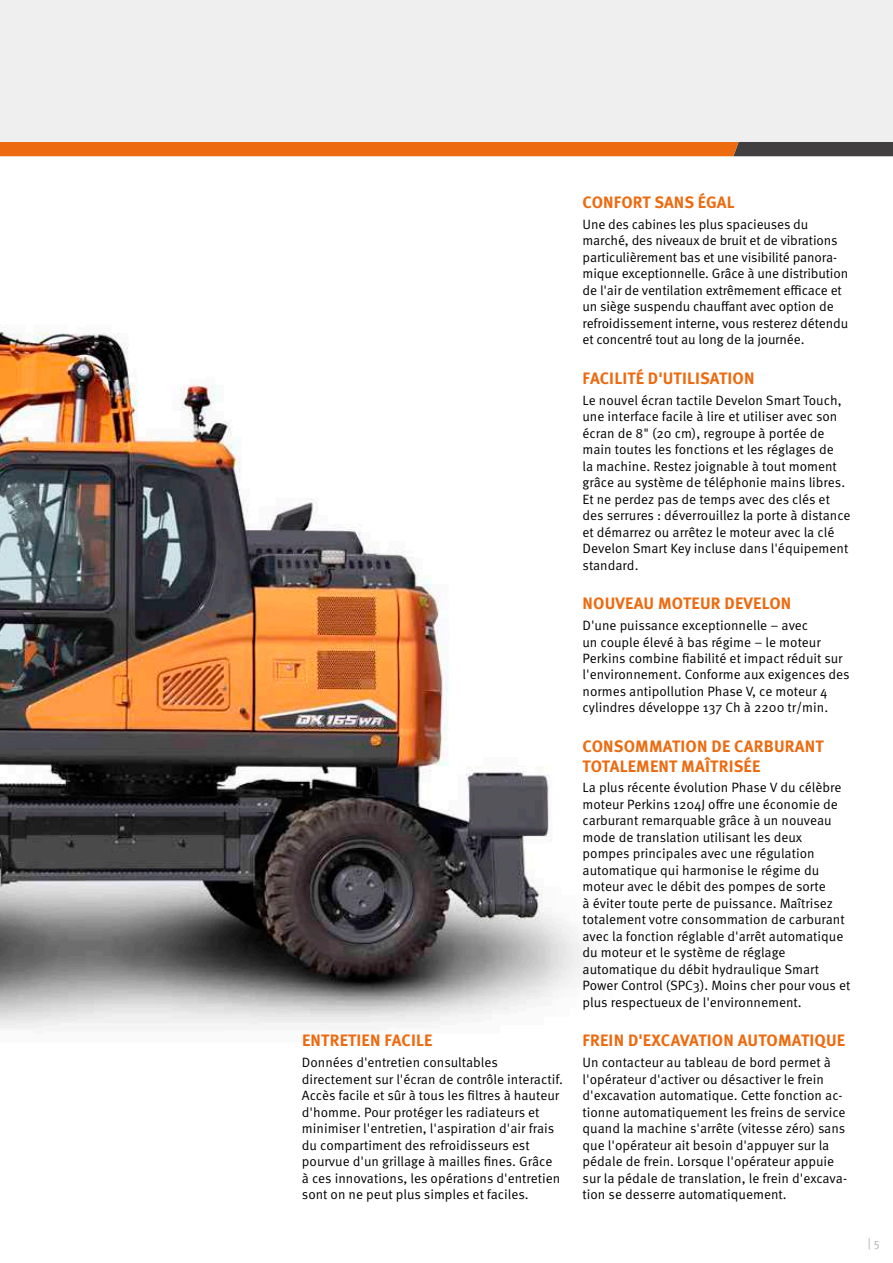
<style>
.page{position:relative;width:893px;height:1263px;background:#fff}
.page>*{position:absolute;margin:0;border:0;box-sizing:border-box;transform-origin:0 0}
.t1{font:700 16.5px/19.5px "Meta Pro";letter-spacing:.01em;color:#ed6a0f}
.t2{font:13.5px/16.5px "Meta Pro Norm";color:#000}
.t3{font:12px "Meta Pro Norm";color:#b2b2b2}
</style>
<div class="page">
<img style="left:0;top:327px;width:540px;height:702px">
<svg style="left:0;top:141px;width:893px;height:15px;background:#d16b26"></svg>
<div style="left:0;top:0;width:893px;height:141px;background:#efefef"></div>
<p class="t1" style="left:302px;top:1030px;width:132px">ENTRETIEN FACILE</p>
<p class="t2" style="left:302px;top:1053px;width:263px">Données d'entretien consultables directement sur l'écran de contrôle interactif.<br>Accès facile et sûr à tous les filtres à hauteur d'homme. Pour protéger les radiateurs et minimiser l'entretien, l'aspiration d'air frais du compartiment des refroidisseurs est pourvue d'un grillage à mailles fines. Grâce<br>à ces innovations, les opérations d'entretien sont on ne peut plus simples et faciles.</p>
<p class="t1" style="left:583px;top:192px;width:154px">CONFORT SANS ÉGAL</p>
<p class="t2" style="left:583px;top:215px;width:267px">Une des cabines les plus spacieuses du marché, des niveaux de bruit et de vibrations particulièrement bas et une visibilité panora&shy;mique exceptionnelle. Grâce à une distribution de l'air de ventilation extrêmement efficace et un siège suspendu chauffant avec option de refroidissement interne, vous resterez détendu et concentré tout au long de la journée.</p>
<p class="t1" style="left:583px;top:367px;width:173px">FACILITÉ D'UTILISATION</p>
<p class="t2" style="left:583px;top:391px;width:269px">Le nouvel écran tactile Develon Smart Touch, une interface facile à lire et utiliser avec son écran de 8" (20 cm), regroupe à portée de main toutes les fonctions et les réglages de<br>la machine. Restez joignable à tout moment grâce au système de téléphonie mains libres.<br>Et ne perdez pas de temps avec des clés et des serrures : déverrouillez la porte à distance et démarrez ou arrêtez le moteur avec la clé Develon Smart Key incluse dans l'équipement standard.</p>
<p class="t1" style="left:583px;top:593px;width:210px">NOUVEAU MOTEUR DEVELON</p>
<p class="t2" style="left:583px;top:616px;width:269px">D'une puissance exceptionnelle – avec<br>un couple élevé à bas régime – le moteur Perkins combine fiabilité et impact réduit sur l'environnement. Conforme aux exigences des normes antipollution Phase V, ce moteur 4 cylindres développe 137 Ch à 2200 tr/min.</p>
<p class="t1" style="left:583px;top:735px;width:242px">CONSOMMATION DE CARBURANT<br>TOTALEMENT MAÎTRISÉE</p>
<p class="t2" style="left:583px;top:778px;width:269px">La plus récente évolution Phase V du célèbre moteur Perkins 1204J offre une économie de carburant remarquable grâce à un nouveau mode de translation utilisant les deux pompes principales avec une régulation automatique qui harmonise le régime du moteur avec le débit des pompes de sorte<br>à éviter toute perte de puissance. Maîtrisez totalement votre consommation de carburant avec la fonction réglable d'arrêt automatique du moteur et le système de réglage automatique du débit hydraulique Smart Power Control (SPC3). Moins cher pour vous et plus respectueux de l'environnement.</p>
<p class="t1" style="left:583px;top:1030px;width:264px">FREIN D'EXCAVATION AUTOMATIQUE</p>
<p class="t2" style="left:583px;top:1053px;width:266px">Un contacteur au tableau de bord permet à l'opérateur d'activer ou désactiver le frein d'excavation automatique. Cette fonction ac&shy;tionne automatiquement les freins de service quand la machine s'arrête (vitesse zéro) sans que l'opérateur ait besoin d'appuyer sur la pédale de frein. Lorsque l'opérateur appuie sur la pédale de translation, le frein d'excava&shy;tion se desserre automatiquement.</p>
<p class="t3" style="left:868px;top:1233px;width:13px">| 5</p>
</div>
